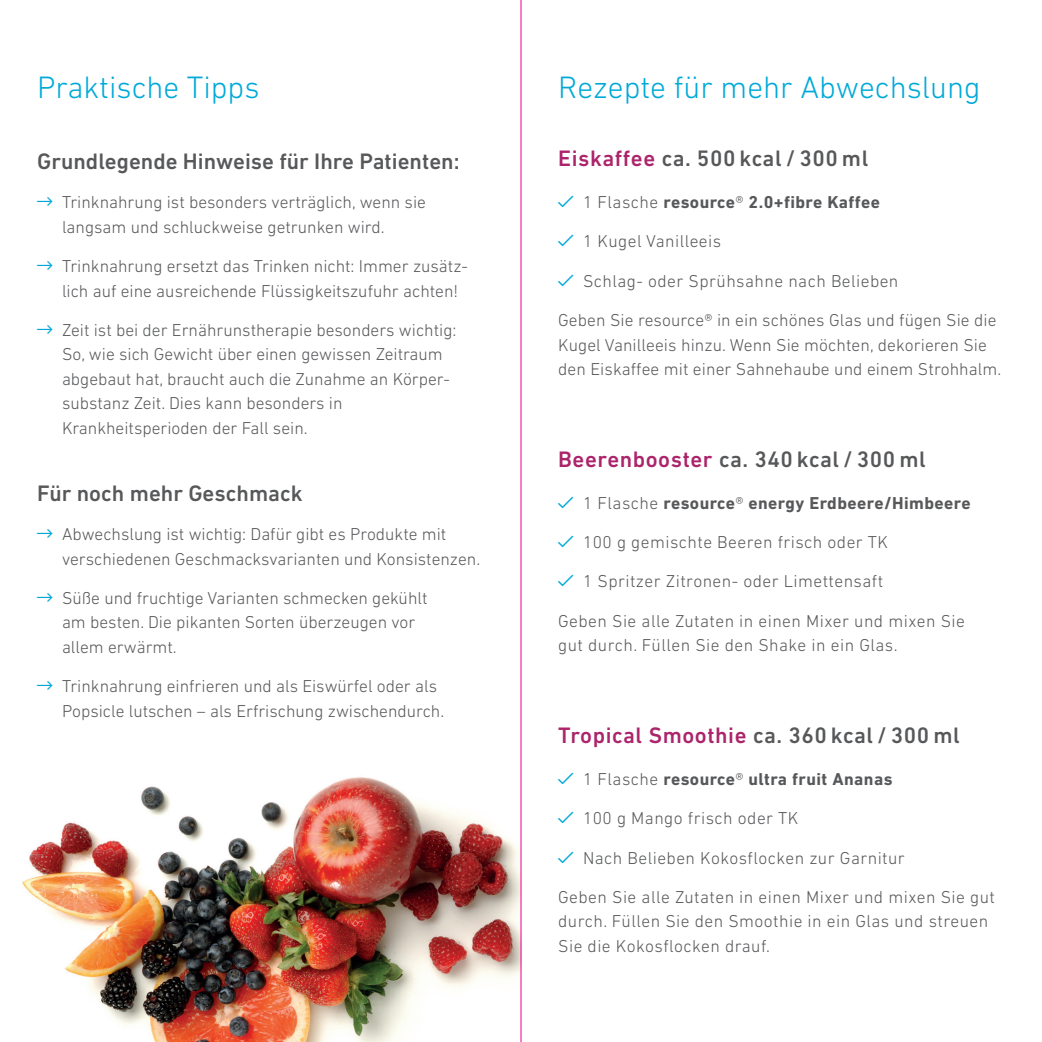
<style>
.page{position:relative;width:1042px;height:1042px;background:#fff}
.page>*{position:absolute;margin:0;border:0;box-sizing:border-box;transform-origin:0 0}
.t1{font:300 31.5px "DIN Next LT Pro";color:#00a9d8}
.t2{font:500 22.75px "DIN Next LT Pro";color:#57585a}
.t3{font:500 22.75px "DIN Next LT Pro";letter-spacing:.025em;color:#57585a}
.t4{font:500 22.75px "DIN Next LT Pro";letter-spacing:.025em;color:#ac246b}
.t5{font:300 17.5px/24.5px "DIN Next LT Pro";color:#57585a}
.t6{font:300 17.5px/24.5px "DIN Next LT Pro";letter-spacing:.025em;color:#57585a}
.t7{font:700 17.5px "DIN Next LT Pro";letter-spacing:.025em;color:#57585a}
.s1{color:#ac246b}
.s2{font-weight:300}
.s3{color:#57585a}
</style>
<div class="page">
<img style="left:22px;top:761px;width:499px;height:281px">
<hr style="left:521px;top:0;width:1px;height:1042px;background:#ed028c">
<h1 class="t1" style="left:37px;top:69px;width:224px">Praktische Tipps</h1>
<h2 class="t2" style="left:37px;top:148px;width:424px">Grundlegende Hinweise für Ihre Patienten:</h2>
<p class="t5" style="left:62px;top:190px;width:365px">Trinknahrung ist besonders verträglich, wenn sie langsam und schluckweise getrunken wird.</p>
<p class="t5" style="left:62px;top:254px;width:407px">Trinknahrung ersetzt das Trinken nicht: Immer zusätz&shy;lich auf eine ausreichende Flüssigkeitszufuhr achten!</p>
<p class="t5" style="left:62px;top:317px;width:396px">Zeit ist bei der Ernährunstherapie besonders wichtig:<br>So, wie sich Gewicht über einen gewissen Zeitraum abgebaut hat, braucht auch die Zunahme an Körper&shy;substanz Zeit. Dies kann besonders in Krankheitsperioden der Fall sein.</p>
<h2 class="t2" style="left:37px;top:480px;width:267px">Für noch mehr Geschmack</h2>
<p class="t5" style="left:62px;top:522px;width:420px">Abwechslung ist wichtig: Dafür gibt es Produkte mit verschiedenen Geschmacksvarianten und Konsistenzen.</p>
<p class="t5" style="left:62px;top:585px;width:367px">Süße und fruchtige Varianten schmecken gekühlt am besten. Die pikanten Sorten überzeugen vor allem erwärmt.</p>
<p class="t5" style="left:62px;top:674px;width:384px">Trinknahrung einfrieren und als Eiswürfel oder als<br>Popsicle lutschen – als Erfrischung zwischendurch.</p>
<h1 class="t1" style="left:558px;top:69px;width:424px">Rezepte für mehr Abwechslung</h1>
<h2 class="t3" style="left:558px;top:145px;width:312px"><span class="s1">Eiskaffee</span> ca. 500 kcal / 300 ml</h2>
<p class="t7" style="left:583px;top:192px;width:298px"><span class="s2">1 Flasche</span> resource<span class="s2">®</span> 2.0+fibre Kaffee</p>
<p class="t6" style="left:583px;top:229px;width:140px">1 Kugel Vanilleeis</p>
<p class="t6" style="left:583px;top:268px;width:317px">Schlag- oder Sprühsahne nach Belieben</p>
<p class="t5" style="left:558px;top:308px;width:445px">Geben Sie resource® in ein schönes Glas und fügen Sie die<br>Kugel Vanilleeis hinzu. Wenn Sie möchten, dekorieren Sie den Eiskaffee mit einer Sahnehaube und einem Strohhalm.</p>
<h2 class="t3" style="left:558px;top:446px;width:369px"><span class="s1">Beerenbooster</span> ca. 340 kcal / 300 ml</h2>
<p class="t7" style="left:583px;top:492px;width:389px"><span class="s2">1 Flasche</span> resource<span class="s2">®</span> energy Erdbeere/Himbeere</p>
<p class="t6" style="left:583px;top:529px;width:306px">100 g gemischte Beeren frisch oder TK</p>
<p class="t6" style="left:583px;top:569px;width:302px">1 Spritzer Zitronen- oder Limettensaft</p>
<p class="t6" style="left:558px;top:608px;width:408px">Geben Sie alle Zutaten in einen Mixer und mixen Sie gut durch. Füllen Sie den Shake in ein Glas.</p>
<h2 class="t4" style="left:558px;top:722px;width:403px">Tropical Smoothie <span class="s3">ca. 360 kcal / 300 ml</span></h2>
<p class="t7" style="left:583px;top:768px;width:311px"><span class="s2">1 Flasche</span> resource<span class="s2">®</span> ultra fruit Ananas</p>
<p class="t6" style="left:583px;top:806px;width:217px">100 g Mango frisch oder TK</p>
<p class="t6" style="left:583px;top:845px;width:323px">Nach Belieben Kokosflocken zur Garnitur</p>
<p class="t6" style="left:558px;top:884px;width:438px">Geben Sie alle Zutaten in einen Mixer und mixen Sie gut durch. Füllen Sie den Smoothie in ein Glas und streuen<br>Sie die Kokosflocken drauf.</p>
</div>
